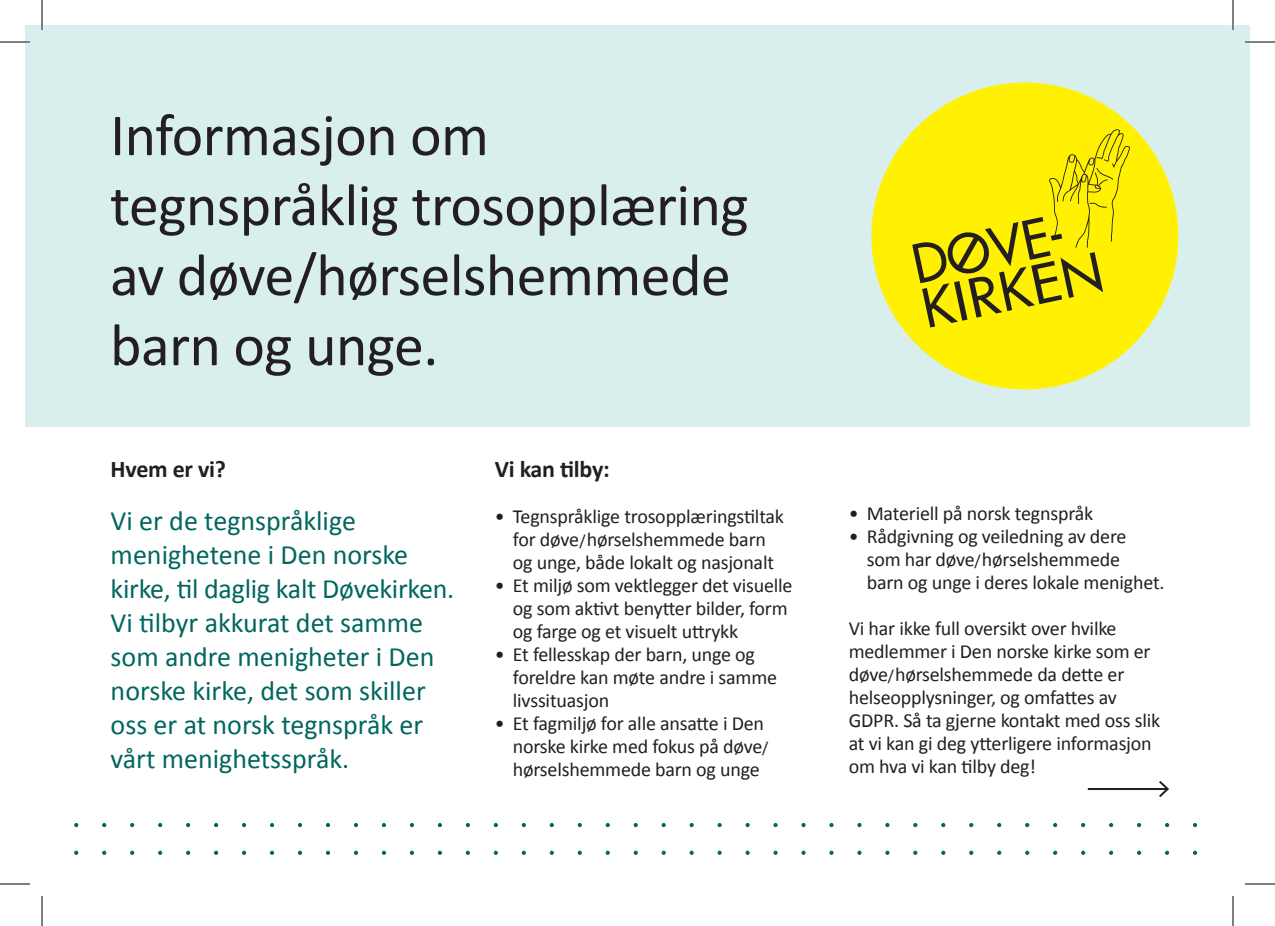
<style>
.page{position:relative;width:1275px;height:926px;background:#fff}
.page>*{position:absolute;margin:0;border:0;box-sizing:border-box;transform-origin:0 0}
.t1{font:60px/70px "Calibri";letter-spacing:-.01em;color:#231f20}
.t2{font:28px/34px "Calibri";color:#00675e}
.t3{font:700 24px "Calibri";letter-spacing:-.01em;color:#231f20}
.t4{font:20px/23px "Calibri";letter-spacing:-.01em;color:#231f20}
.s1{font-size:16px}
</style>
<div class="page">
<div style="left:25px;top:25px;width:1225px;height:402px;background:#d8efee"></div>
<div style="left:871px;top:83px;width:307px;height:306px;background:#fff101;border-radius:50%"></div>
<svg style="left:912px;top:129px;width:218px;height:198px"></svg>
<hr style="left:1087px;top:788px;width:80px;height:2px;background:#231f20">
<svg style="left:1159px;top:781px;width:10px;height:16px"></svg>
<svg style="left:74px;top:851px;width:4px;height:4px"></svg>
<svg style="left:74px;top:823px;width:4px;height:4px"></svg>
<svg style="left:102px;top:851px;width:4px;height:4px"></svg>
<svg style="left:102px;top:823px;width:4px;height:4px"></svg>
<svg style="left:130px;top:851px;width:4px;height:4px"></svg>
<svg style="left:130px;top:823px;width:4px;height:4px"></svg>
<svg style="left:158px;top:851px;width:4px;height:4px"></svg>
<svg style="left:158px;top:823px;width:4px;height:4px"></svg>
<svg style="left:186px;top:851px;width:4px;height:4px"></svg>
<svg style="left:186px;top:823px;width:4px;height:4px"></svg>
<svg style="left:214px;top:851px;width:4px;height:4px"></svg>
<svg style="left:214px;top:823px;width:4px;height:4px"></svg>
<svg style="left:242px;top:851px;width:4px;height:4px"></svg>
<svg style="left:242px;top:823px;width:4px;height:4px"></svg>
<svg style="left:270px;top:851px;width:4px;height:4px"></svg>
<svg style="left:270px;top:823px;width:4px;height:4px"></svg>
<svg style="left:298px;top:851px;width:4px;height:4px"></svg>
<svg style="left:298px;top:823px;width:4px;height:4px"></svg>
<svg style="left:326px;top:851px;width:4px;height:4px"></svg>
<svg style="left:326px;top:823px;width:4px;height:4px"></svg>
<svg style="left:354px;top:851px;width:4px;height:4px"></svg>
<svg style="left:354px;top:823px;width:4px;height:4px"></svg>
<svg style="left:382px;top:851px;width:4px;height:4px"></svg>
<svg style="left:382px;top:823px;width:4px;height:4px"></svg>
<svg style="left:410px;top:851px;width:4px;height:4px"></svg>
<svg style="left:410px;top:823px;width:4px;height:4px"></svg>
<svg style="left:438px;top:851px;width:4px;height:4px"></svg>
<svg style="left:438px;top:823px;width:4px;height:4px"></svg>
<svg style="left:466px;top:851px;width:4px;height:4px"></svg>
<svg style="left:466px;top:823px;width:4px;height:4px"></svg>
<svg style="left:494px;top:851px;width:4px;height:4px"></svg>
<svg style="left:494px;top:823px;width:4px;height:4px"></svg>
<svg style="left:522px;top:851px;width:4px;height:4px"></svg>
<svg style="left:522px;top:823px;width:4px;height:4px"></svg>
<svg style="left:550px;top:851px;width:3px;height:4px"></svg>
<svg style="left:550px;top:823px;width:3px;height:4px"></svg>
<svg style="left:578px;top:851px;width:3px;height:4px"></svg>
<svg style="left:578px;top:823px;width:3px;height:4px"></svg>
<svg style="left:606px;top:851px;width:3px;height:4px"></svg>
<svg style="left:606px;top:823px;width:3px;height:4px"></svg>
<svg style="left:634px;top:851px;width:3px;height:4px"></svg>
<svg style="left:634px;top:823px;width:3px;height:4px"></svg>
<svg style="left:662px;top:851px;width:3px;height:4px"></svg>
<svg style="left:662px;top:823px;width:3px;height:4px"></svg>
<svg style="left:690px;top:851px;width:3px;height:4px"></svg>
<svg style="left:690px;top:823px;width:3px;height:4px"></svg>
<svg style="left:717px;top:851px;width:4px;height:4px"></svg>
<svg style="left:717px;top:823px;width:4px;height:4px"></svg>
<svg style="left:745px;top:851px;width:4px;height:4px"></svg>
<svg style="left:745px;top:823px;width:4px;height:4px"></svg>
<svg style="left:773px;top:851px;width:4px;height:4px"></svg>
<svg style="left:773px;top:823px;width:4px;height:4px"></svg>
<svg style="left:801px;top:851px;width:4px;height:4px"></svg>
<svg style="left:801px;top:823px;width:4px;height:4px"></svg>
<svg style="left:829px;top:851px;width:4px;height:4px"></svg>
<svg style="left:829px;top:823px;width:4px;height:4px"></svg>
<svg style="left:857px;top:851px;width:4px;height:4px"></svg>
<svg style="left:857px;top:823px;width:4px;height:4px"></svg>
<svg style="left:885px;top:851px;width:4px;height:4px"></svg>
<svg style="left:885px;top:823px;width:4px;height:4px"></svg>
<svg style="left:913px;top:851px;width:4px;height:4px"></svg>
<svg style="left:913px;top:823px;width:4px;height:4px"></svg>
<svg style="left:941px;top:851px;width:4px;height:4px"></svg>
<svg style="left:941px;top:823px;width:4px;height:4px"></svg>
<svg style="left:969px;top:851px;width:4px;height:4px"></svg>
<svg style="left:969px;top:823px;width:4px;height:4px"></svg>
<svg style="left:997px;top:851px;width:4px;height:4px"></svg>
<svg style="left:997px;top:823px;width:4px;height:4px"></svg>
<svg style="left:1025px;top:851px;width:4px;height:4px"></svg>
<svg style="left:1025px;top:823px;width:4px;height:4px"></svg>
<svg style="left:1053px;top:851px;width:4px;height:4px"></svg>
<svg style="left:1053px;top:823px;width:4px;height:4px"></svg>
<svg style="left:1081px;top:851px;width:4px;height:4px"></svg>
<svg style="left:1081px;top:823px;width:4px;height:4px"></svg>
<svg style="left:1109px;top:851px;width:4px;height:4px"></svg>
<svg style="left:1109px;top:823px;width:4px;height:4px"></svg>
<svg style="left:1137px;top:851px;width:4px;height:4px"></svg>
<svg style="left:1137px;top:823px;width:4px;height:4px"></svg>
<svg style="left:1165px;top:851px;width:4px;height:4px"></svg>
<svg style="left:1165px;top:823px;width:4px;height:4px"></svg>
<svg style="left:1193px;top:851px;width:4px;height:4px"></svg>
<svg style="left:1193px;top:823px;width:4px;height:4px"></svg>
<hr style="left:0;top:41px;width:30px;height:2px;background:#fff">
<hr style="left:1245px;top:41px;width:30px;height:2px;background:#fff">
<hr style="left:41px;top:0;width:2px;height:30px;background:#fff">
<hr style="left:1231px;top:0;width:3px;height:30px;background:#fff">
<hr style="left:0;top:42px;width:30px;height:1px;background:#000">
<hr style="left:1245px;top:42px;width:30px;height:1px;background:#000">
<hr style="left:0;top:884px;width:30px;height:1px;background:#000">
<hr style="left:1245px;top:884px;width:30px;height:1px;background:#000">
<hr style="left:42px;top:0;width:1px;height:30px;background:#000">
<hr style="left:42px;top:896px;width:1px;height:30px;background:#000">
<hr style="left:1232px;top:0;width:1px;height:30px;background:#000">
<hr style="left:1232px;top:896px;width:1px;height:30px;background:#000">
<h1 class="t1" style="left:110px;top:100px;width:640px">Informasjon om tegnspråklig trosopplæring av døve/hørselshemmede barn og unge.</h1>
<p class="t3" style="left:111px;top:453px;width:117px">Hvem er vi?</p>
<h2 class="t2" style="left:111px;top:503px;width:345px">Vi er de tegnspråklige menighetene i Den norske kirke, til daglig kalt Døvekirken.<br>Vi tilbyr akkurat det samme som andre menigheter i Den norske kirke, det som skiller oss er at norsk tegnspråk er vårt menighetsspråk.</h2>
<p class="t3" style="left:495px;top:453px;width:116px">Vi kan tilby:</p>
<p class="t4" style="left:495px;top:505px;width:291px;text-align:center">• Tegnspråklige trosopplæringstiltak for døve<span class="s1">/</span>hørselshemmede barn<br>og unge, både lokalt og nasjonalt</p>
<p class="t4" style="left:513px;top:574px;width:281px;text-indent:-18px">• Et miljø som vektlegger det visuelle og som aktivt benytter bilder, form og farge og et visuelt uttrykk</p>
<p class="t4" style="left:513px;top:643px;width:266px;text-indent:-18px">• Et fellesskap der barn, unge og foreldre kan møte andre i samme livssituasjon</p>
<p class="t4" style="left:513px;top:712px;width:257px;text-indent:-18px">• Et fagmiljø for alle ansatte i Den norske kirke med fokus på døve<span class="s1">/ </span>hørselshemmede barn og unge</p>
<p class="t4" style="left:848px;top:502px;width:246px">• Materiell på norsk tegnspråk</p>
<p class="t4" style="left:866px;top:525px;width:299px;text-indent:-18px">• Rådgivning og veiledning av dere som har døve<span class="s1">/</span>hørselshemmede<br>barn og unge i deres lokale menighet.</p>
<p class="t4" style="left:848px;top:617px;width:313px">Vi har ikke full oversikt over hvilke medlemmer i Den norske kirke som er døve<span class="s1">/</span>hørselshemmede da dette er helseopplysninger, og omfattes av GDPR. Så ta gjerne kontakt med oss slik at vi kan gi deg ytterligere informasjon om hva vi kan tilby deg!</p>
</div>
